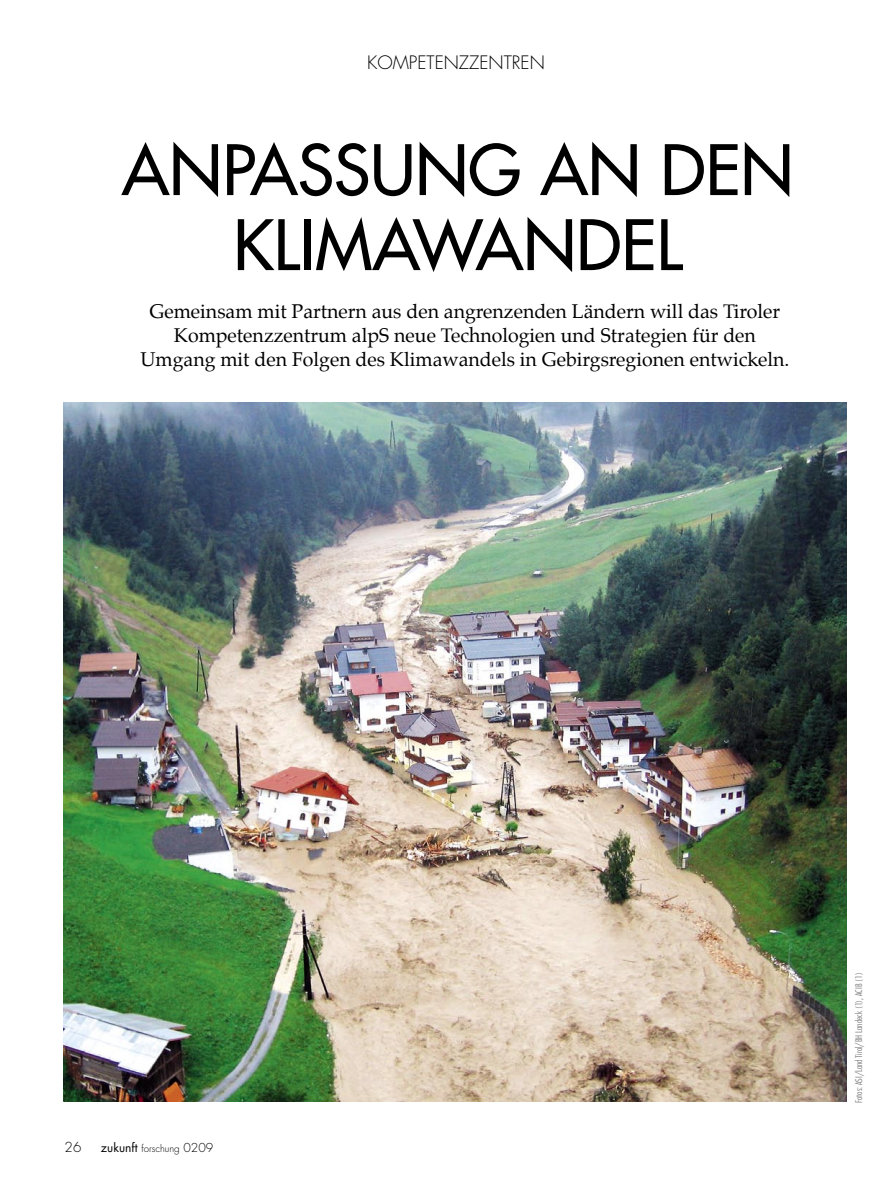
<style>
.page{position:relative;width:893px;height:1191px;background:#fff}
.page>*{position:absolute;margin:0;border:0;box-sizing:border-box;transform-origin:0 0}
.Zitat{font:67.5px/75px "Futura";color:#000;text-align:center}
.Zitat-2{font:19.5px/24px "Palatino";color:#000;text-align:center}
.Zitat-3{font:300 18px "Futura";color:#000}
.Zitat-4{font:300 13.5px "Futura";color:#000}
.Zitat-5{font:300 9.75px "Futura";color:#000}
.t1{font:300 condensed 9px "Futura";color:#7c7c7c}
.s1{font-weight:400;font-size:12px}
.s2{font-size:12px}
</style>
<div class="page">
<img style="left:64px;top:402px;width:782px;height:699px">
<p class="Zitat-3" style="left:367px;top:50px;width:179px">KOMPETENZZENTREN</p>
<p class="Zitat" style="left:122px;top:132px;width:673px">ANPASSUNG AN DEN<br>KLIMAWANDEL</p>
<p class="Zitat-2" style="left:150px;top:300px;width:632px">Gemeinsam mit Partnern aus den angrenzenden Ländern will das Tiroler</p>
<p class="Zitat-2" style="left:140px;top:324px;width:651px">Kompetenzzentrum alpS neue Technologien und Strategien für den<br>Umgang mit den Folgen des Klimawandels in Gebirgsregionen entwickeln.</p>
<p class="Zitat-4" style="left:65px;top:1138px;width:18px">26</p>
<p class="Zitat-5" style="left:101px;top:1142px;width:114px"><span class="s1">zukunft</span> forschung <span class="s2">0209</span></p>
<p class="t1" style="left:853px;top:1103px;width:132px;rotate:-90deg">Fotos: ASI/Land Tirol/BH Landeck (1), ACIB (1)</p>
</div>
